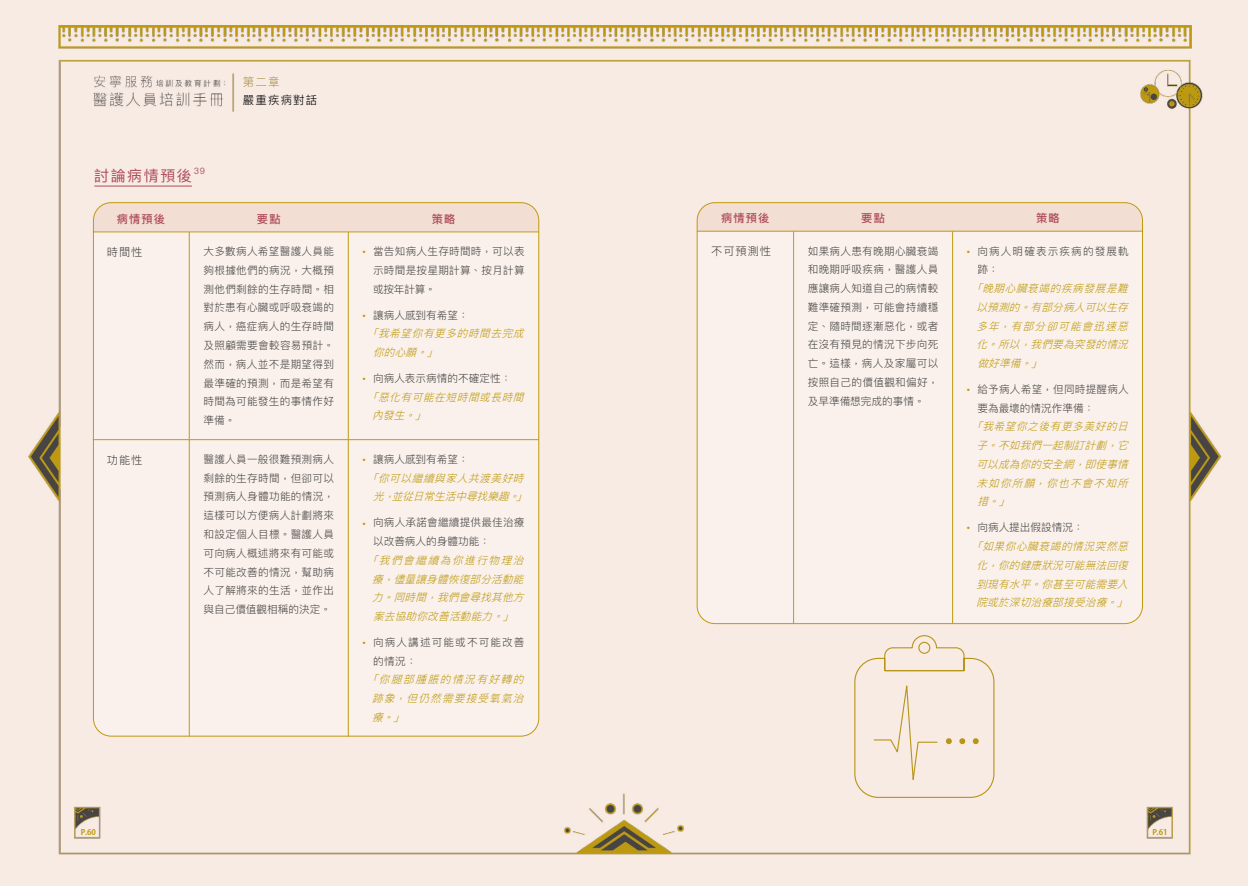
<style>
.page{position:relative;width:1248px;height:886px;background:#fff}
.page>*{position:absolute;margin:0;border:0;box-sizing:border-box;transform-origin:0 0}
.t1{font:15px "Ping Fang HK";letter-spacing:.1em;color:#ae4c5c}
.t2{font:300 11.5px "Ping Fang HK";letter-spacing:.1em;color:#000}
.t3{font:300 11.5px "Ping Fang HK";color:#a79445}
.t4{font:500 11.25px "Ping Fang HK";letter-spacing:.1em;color:#ae4c5c}
.t5{font:300 11.25px "Ping Fang HK";letter-spacing:.08em;color:#464545}
.t6{font:300 10.62px/18.8px "Ping Fang HK";letter-spacing:.025em;color:#464545;text-align:justify}
.t7{font:italic 300 10.62px/18.8px "Ping Fang HK";color:#be9a11;text-align:justify}
.t8{font:300 10.62px "Ping Fang HK";color:#464545}
.t9{font:300 10.62px/18.8px "Ping Fang HK";letter-spacing:.105em;color:#464545}
.t10{font:8.75px "Ping Fang HK";color:#ae4c5c}
.t11{font:700 7.75px "Koz Go Pr 6 N";color:#be9a11}
.s1{font-family:"Koz Go Pr 6 N";font-weight:400;color:#be9a11}
</style>
<div class="page">
<div style="left:0;top:0;width:1247px;height:886px;background:#f8ebe4"></div>
<div style="left:93px;top:203px;width:445px;height:533px;background:#faf1ec;border-radius:18px"></div>
<div style="left:93px;top:203px;width:445px;height:28px;background:#f3ded3"></div>
<hr style="left:94px;top:186px;width:98px;height:1px;background:#ae4c5c">
<hr style="left:189px;top:232px;width:1px;height:207px;background:#be9a11">
<hr style="left:348px;top:232px;width:1px;height:207px;background:#be9a11">
<hr style="left:93px;top:439px;width:96px;height:1px;background:#be9a11">
<hr style="left:189px;top:439px;width:159px;height:1px;background:#be9a11">
<hr style="left:189px;top:440px;width:1px;height:296px;background:#be9a11">
<hr style="left:348px;top:439px;width:190px;height:1px;background:#be9a11">
<hr style="left:348px;top:440px;width:1px;height:296px;background:#be9a11">
<hr style="left:93px;top:232px;width:96px;height:1px;background:#be9a11">
<hr style="left:189px;top:232px;width:159px;height:1px;background:#be9a11">
<hr style="left:348px;top:232px;width:190px;height:1px;background:#be9a11">
<div style="left:697px;top:203px;width:445px;height:420px;background:#faf1ec;border-radius:18px"></div>
<svg style="left:697px;top:203px;width:445px;height:28px;background:#f1dccf"></svg>
<hr style="left:793px;top:231px;width:1px;height:393px;background:#be9a11">
<hr style="left:952px;top:231px;width:1px;height:393px;background:#be9a11">
<hr style="left:697px;top:231px;width:96px;height:1px;background:#be9a11">
<hr style="left:793px;top:231px;width:159px;height:1px;background:#be9a11">
<hr style="left:952px;top:231px;width:190px;height:1px;background:#be9a11">
<svg style="left:853px;top:634px;width:141px;height:164px;background:#f4e6da"></svg>
<p class="t3" style="left:243px;top:75px;width:38px">第二章</p>
<p class="t2" style="left:243px;top:93px;width:76px">嚴重疾病對話</p>
<h1 class="t1" style="left:94px;top:166px;width:99px">討論病情預後</h1>
<p class="t10" style="left:194px;top:165px;width:13px">39</p>
<p class="t4" style="left:117px;top:212px;width:50px">病情預後</p>
<p class="t4" style="left:257px;top:212px;width:25px">要點</p>
<p class="t4" style="left:431px;top:212px;width:25px">策略</p>
<p class="t5" style="left:107px;top:245px;width:37px">時間性</p>
<p class="t6" style="left:203px;top:242px;width:132px">大多數病人希望醫護人員能夠根據他們的病況，大概預測他們剩餘的生存時間。相對於患有心臟或呼吸衰竭的病人，癌症病人的生存時間及照顧需要會較容易預計。然而，病人並不是期望得到最準確的預測，而是希望有時間為可能發生的事情作好準備。</p>
<p class="t6" style="left:373px;top:242px;width:153px;text-indent:-11px"><span class="s1">•</span> 當告知病人生存時間時，可以表示時間是按星期計算、按月計算或按年計算。</p>
<p class="t8" style="left:362px;top:308px;width:108px"><span class="s1">•</span> 讓病人感到有希望：</p>
<p class="t7" style="left:367px;top:324px;width:162px">「我希望你有更多的時間去完成</p>
<p class="t7" style="left:373px;top:343px;width:70px">你的心願。」</p>
<p class="t8" style="left:362px;top:372px;width:150px"><span class="s1">•</span> 向病人表示病情的不確定性：</p>
<p class="t7" style="left:367px;top:387px;width:162px">「惡化有可能在短時間或長時間</p>
<p class="t7" style="left:372px;top:406px;width:59px">內發生。」</p>
<p class="t5" style="left:107px;top:452px;width:37px">功能性</p>
<p class="t6" style="left:203px;top:450px;width:132px">醫護人員一般很難預測病人剩餘的生存時間，但卻可以預測病人身體功能的情況，這樣可以方便病人計劃將來和設定個人目標。醫護人員可向病人概述將來有可能或不可能改善的情況，幫助病人了解將來的生活，並作出與自己價值觀相稱的決定。</p>
<p class="t8" style="left:362px;top:453px;width:108px"><span class="s1">•</span> 讓病人感到有希望：</p>
<p class="t7" style="left:367px;top:468px;width:162px">「你可以繼續與家人共渡美好時</p>
<p class="t7" style="left:373px;top:487px;width:159px">光，並從日常生活中尋找樂趣。」</p>
<p class="t6" style="left:373px;top:513px;width:153px;text-indent:-11px"><span class="s1">•</span> 向病人承諾會繼續提供最佳治療以改善病人的身體功能：</p>
<p class="t7" style="left:367px;top:550px;width:162px;text-align:center">「我們會繼續為你進行物理治療，儘量讓身體恢復部分活動能力。同時間，我們會尋找其他方案去協助你改善活動能力。」</p>
<p class="t9" style="left:373px;top:633px;width:153px;text-indent:-11px"><span class="s1">•</span> 向病人講述可能或不可能改善的情況：</p>
<p class="t7" style="left:372px;top:670px;width:156px;text-indent:-5px">「你腿部腫脹的情況有好轉的跡象，但仍然需要接受氧氣治療。」</p>
<p class="t4" style="left:721px;top:211px;width:50px">病情預後</p>
<p class="t4" style="left:861px;top:211px;width:25px">要點</p>
<p class="t4" style="left:1035px;top:211px;width:25px">策略</p>
<p class="t5" style="left:711px;top:244px;width:61px">不可預測性</p>
<p class="t6" style="left:807px;top:241px;width:132px">如果病人患有晚期心臟衰竭和晚期呼吸疾病，醫護人員應讓病人知道自己的病情較難準確預測，可能會持續穩定、隨時間逐漸惡化，或者在沒有預見的情況下步向死亡。這樣，病人及家屬可以按照自己的價值觀和偏好，及早準備想完成的事情。</p>
<p class="t9" style="left:977px;top:241px;width:153px;text-indent:-11px"><span class="s1">•</span> 向病人明確表示疾病的發展軌跡：</p>
<p class="t7" style="left:976px;top:279px;width:156px;text-indent:-5px">「晚期心臟衰竭的疾病發展是難以預測的。有部分病人可以生存多年，有部分卻可能會迅速惡化。所以，我們要為突發的情況做好準備。」</p>
<p class="t6" style="left:977px;top:379px;width:153px;text-indent:-11px"><span class="s1">•</span> 給予病人希望，但同時提醒病人要為最壞的情況作準備：</p>
<p class="t7" style="left:976px;top:417px;width:156px;text-indent:-5px">「我希望你之後有更多美好的日子。不如我們一起制訂計劃，它可以成為你的安全網，即使事情未如你所願，你也不會不知所措。」</p>
<p class="t8" style="left:966px;top:521px;width:118px"><span class="s1">•</span> 向病人提出假設情況：</p>
<p class="t7" style="left:971px;top:537px;width:162px">「如果你心臟衰竭的情況突然惡</p>
<p class="t7" style="left:976px;top:555px;width:156px">化，你的健康狀況可能無法回復</p>
<p class="t7" style="left:976px;top:574px;width:156px">到現有水平。你甚至可能需要入</p>
<p class="t7" style="left:976px;top:593px;width:156px">院或於深切治療部接受治療。」</p>
<p class="t11" style="left:81px;top:827px;width:17px">P.60</p>
<p class="t11" style="left:1152px;top:827px;width:17px">P.61</p>
</div>
